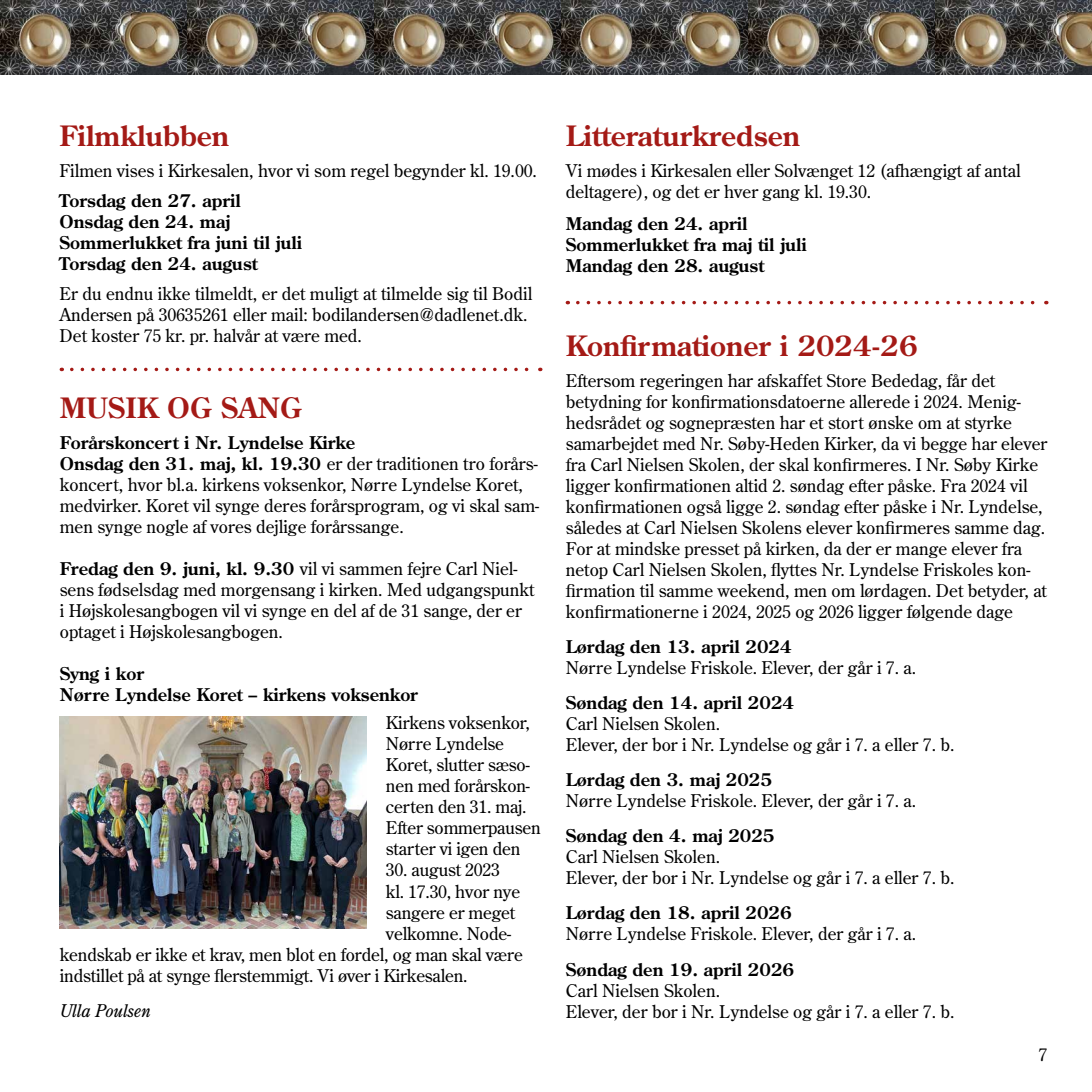
<style>
.page{position:relative;width:1092px;height:1092px;background:#fff}
.page>*{position:absolute;margin:0;border:0;box-sizing:border-box;transform-origin:0 0}
.t1{font:700 28px "Century Old Style Std";color:#a41a16}
.t2{font:17.5px/21px "Century Old Style Std";color:#000}
.t3{font:700 17.5px/21px "Century Old Style Std";color:#000}
.t4{font:italic 17.5px "Century Old Style Std";letter-spacing:-.01em;color:#000}
.t5{font:7.52px "Times New Roman";color:#000}
.s1{font-weight:700}
</style>
<div class="page">
<svg style="left:72px;top:367px;width:468px;height:4px"></svg>
<img style="left:0;top:0;width:187px;height:74px">
<img style="left:187px;top:0;width:187px;height:74px">
<img style="left:374px;top:0;width:187px;height:74px">
<img style="left:561px;top:0;width:187px;height:74px">
<img style="left:748px;top:0;width:187px;height:74px">
<img style="left:935px;top:0;width:156px;height:74px">
<svg style="left:577px;top:301px;width:469px;height:3px"></svg>
<img style="left:60px;top:716px;width:306px;height:212px">
<h1 class="t1" style="left:60px;top:117px;width:171px">Filmklubben</h1>
<p class="t2" style="left:60px;top:160px;width:479px">Filmen vises i Kirkesalen, hvor vi som regel begynder kl. 19.00.</p>
<p class="t3" style="left:60px;top:189px;width:244px">Torsdag den 27. april<br>Onsdag den 24. maj<br>Sommerlukket fra juni til juli<br>Torsdag den 24. august</p>
<p class="t2" style="left:60px;top:282px;width:474px">Er du endnu ikke tilmeldt, er det muligt at tilmelde sig til Bodil<br>Andersen på 30635261 eller mail: bodilandersen@dadlenet.dk.<br>Det koster 75 kr. pr. halvår at være med.</p>
<h1 class="t1" style="left:60px;top:389px;width:243px">MUSIK OG SANG</h1>
<p class="t2" style="left:60px;top:432px;width:481px"><span class="s1">Forårskoncert i Nr. Lyndelse Kirke<br>Onsdag den 31. maj, kl. 19.30</span> er der traditionen tro forårs&shy;koncert, hvor bl.a. kirkens voksenkor, Nørre Lyndelse Koret, medvirker. Koret vil synge deres forårsprogram, og vi skal sam&shy;men synge nogle af vores dejlige forårssange.</p>
<p class="t2" style="left:60px;top:558px;width:476px"><span class="s1">Fredag den 9. juni, kl. 9.30</span> vil vi sammen fejre Carl Niel&shy;sens fødselsdag med morgensang i kirken. Med udgangspunkt i Højskolesangbogen vil vi synge en del af de 31 sange, der er optaget i Højskolesangbogen.</p>
<p class="t3" style="left:60px;top:663px;width:359px">Syng i kor<br>Nørre Lyndelse Koret – kirkens voksenkor</p>
<p class="t2" style="left:386px;top:712px;width:156px">Kirkens voksenkor,<br>Nørre Lyndelse<br>Koret, slutter sæso&shy;nen med forårskon&shy;certen den 31. maj.<br>Efter sommerpausen starter vi igen den</p>
<p class="t2" style="left:386px;top:859px;width:115px">30. august 2023</p>
<p class="t2" style="left:386px;top:880px;width:136px">kl. 17.30, hvor nye</p>
<p class="t2" style="left:386px;top:901px;width:131px">sangere er meget</p>
<p class="t2" style="left:386px;top:922px;width:127px">velkomne. Node-</p>
<p class="t2" style="left:60px;top:943px;width:464px">kendskab er ikke et krav, men blot en fordel, og man skal være</p>
<p class="t2" style="left:60px;top:964px;width:409px">indstillet på at synge flerstemmigt. Vi øver i Kirkesalen.</p>
<p class="t4" style="left:60px;top:999px;width:93px">Ulla Poulsen</p>
<p class="t5" style="left:59px;top:562px;width:314px"><span class="s1">Onsdag den 31. maj, kl. 19.30</span> er der traditionen tro forårskoncert, hvor bl.a. kirkens voksenkor, Nørre</p>
<p class="t5" style="left:59px;top:581px;width:61px">dejlige forårssange.</p>
<p class="t5" style="left:59px;top:607px;width:325px">udgangspunkt i Højskolesangbogen vil vi synge en del af de 31 sange, der er optaget i Højskolesangbogen.</p>
<p class="t5" style="left:59px;top:686px;width:54px">øver i kirkesalen.</p>
<h1 class="t1" style="left:566px;top:117px;width:236px">Litteraturkredsen</h1>
<p class="t2" style="left:566px;top:160px;width:456px">Vi mødes i Kirkesalen eller Solvænget 12 (afhængigt af antal deltagere), og det er hver gang kl. 19.30.</p>
<p class="t3" style="left:566px;top:212px;width:242px">Mandag den 24. april<br>Sommerlukket fra maj til juli<br>Mandag den 28. august</p>
<h1 class="t1" style="left:566px;top:327px;width:353px">Konfirmationer i 2024-26</h1>
<p class="t2" style="left:566px;top:370px;width:483px">Eftersom regeringen har afskaffet Store Bededag, får det betydning for konfirmationsdatoerne allerede i 2024. Menig&shy;hedsrådet og sognepræsten har et stort ønske om at styrke samarbejdet med Nr. Søby-Heden Kirker, da vi begge har elever fra Carl Nielsen Skolen, der skal konfirmeres. I Nr. Søby Kirke ligger konfirmationen altid 2. søndag efter påske. Fra 2024 vil konfirmationen også ligge 2. søndag efter påske i Nr. Lyndelse, således at Carl Nielsen Skolens elever konfirmeres samme dag.<br>For at mindske presset på kirken, da der er mange elever fra netop Carl Nielsen Skolen, flyttes Nr. Lyndelse Friskoles kon&shy;firmation til samme weekend, men om lørdagen. Det betyder, at konfirmationerne i 2024, 2025 og 2026 ligger følgende dage</p>
<p class="t3" style="left:566px;top:636px;width:227px">Lørdag den 13. april 2024</p>
<p class="t2" style="left:566px;top:657px;width:352px">Nørre Lyndelse Friskole. Elever, der går i 7. a.</p>
<p class="t3" style="left:566px;top:692px;width:230px">Søndag den 14. april 2024</p>
<p class="t2" style="left:566px;top:713px;width:390px">Carl Nielsen Skolen.<br>Elever, der bor i Nr. Lyndelse og går i 7. a eller 7. b.</p>
<p class="t3" style="left:566px;top:769px;width:208px">Lørdag den 3. maj 2025</p>
<p class="t2" style="left:566px;top:790px;width:352px">Nørre Lyndelse Friskole. Elever, der går i 7. a.</p>
<p class="t3" style="left:566px;top:825px;width:210px">Søndag den 4. maj 2025</p>
<p class="t2" style="left:566px;top:846px;width:390px">Carl Nielsen Skolen.<br>Elever, der bor i Nr. Lyndelse og går i 7. a eller 7. b.</p>
<p class="t3" style="left:566px;top:902px;width:227px">Lørdag den 18. april 2026</p>
<p class="t2" style="left:566px;top:923px;width:352px">Nørre Lyndelse Friskole. Elever, der går i 7. a.</p>
<p class="t3" style="left:566px;top:958px;width:230px">Søndag den 19. april 2026</p>
<p class="t2" style="left:566px;top:979px;width:390px">Carl Nielsen Skolen.<br>Elever, der bor i Nr. Lyndelse og går i 7. a eller 7. b.</p>
<p class="t2" style="left:1038px;top:1043px;width:10px">7</p>
</div>
